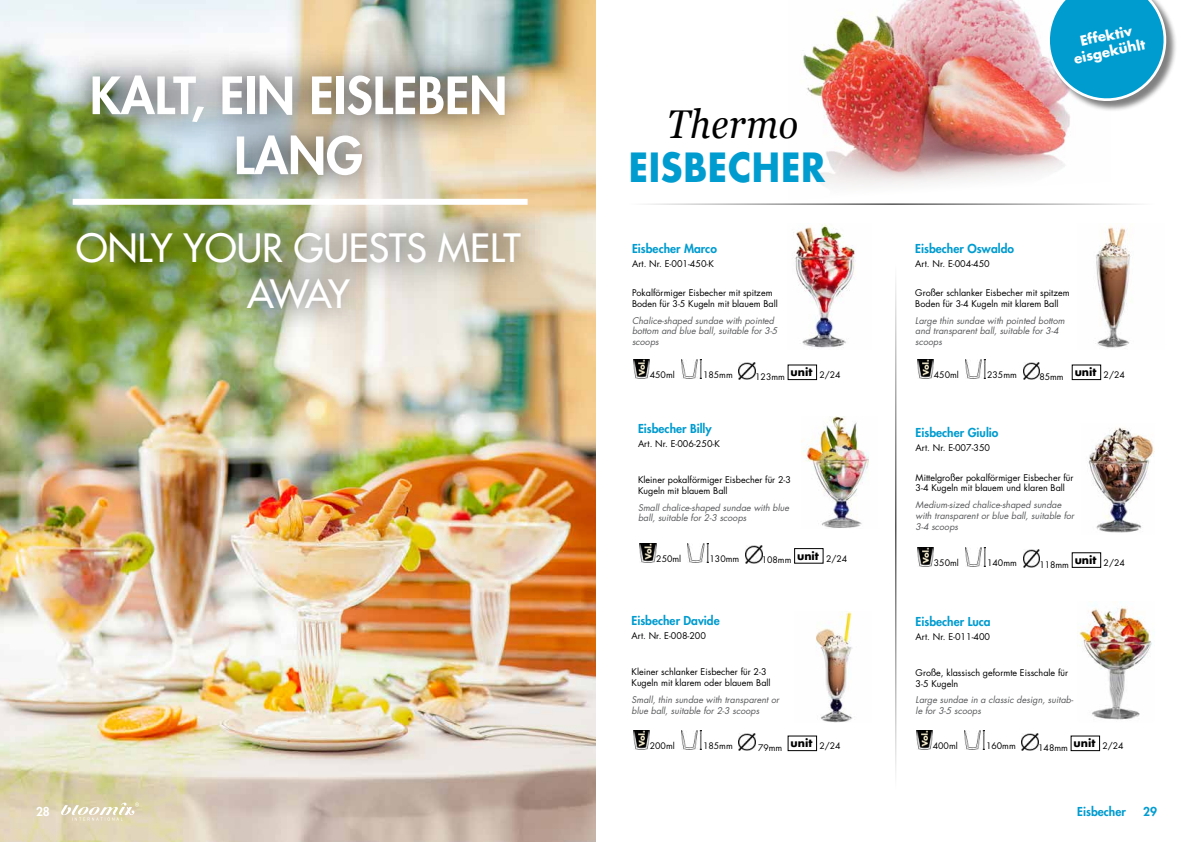
<style>
.page{position:relative;width:1191px;height:842px;background:#fff}
.page>*{position:absolute;margin:0;border:0;box-sizing:border-box;transform-origin:0 0}
.t1{font:800 50px/60px "Futura Std";color:#fff;text-align:center}
.t2{font:italic 40.1px "Georgia";letter-spacing:.02em;color:#000;scale:.9 1}
.t3{font:700 39.2px "Futura Std";letter-spacing:.02em;color:#009cd0;scale:.9 1}
.t4{font:500 38px/45.6px "Futura Std";color:#fff;text-align:center}
.t5{font:700 13.5px/16.2px "Futura Std";color:#fff;text-align:center}
.t6{font:800 12px "Futura Std";color:#009cd0}
.t7{font:800 12px "Futura Std";color:#fff}
.t8{font:9px/10.8px "Futura Std";color:#000}
.t9{font:italic 9px/10.8px "Futura Std";color:#58595b}
.t10{font:8.8px "Futura Std";color:#000}
</style>
<div class="page">
<img style="left:0;top:0;width:595px;height:842px">
<img style="left:47px;top:202px;width:501px;height:136px">
<img style="left:61px;top:45px;width:475px;height:160px">
<div style="left:73px;top:199px;width:454px;height:6px;background:#fff"></div>
<img style="left:788px;top:0;width:323px;height:204px">
<div style="left:1048px;top:0;width:129px;height:112px;background:#000;opacity:.5"></div>
<svg style="left:1040px;top:0;width:133px;height:108px"></svg>
<hr style="left:628px;top:204px;width:527px;height:1px;background:#000">
<hr style="left:895px;top:263px;width:1px;height:526px;background:#000">
<img style="left:794px;top:224px;width:62px;height:125px">
<img style="left:633px;top:360px;width:16px;height:19px">
<img style="left:681px;top:360px;width:20px;height:19px">
<img style="left:739px;top:362px;width:16px;height:18px">
<div style="left:787px;top:364px;width:30px;height:16px;border:1px solid #000"></div>
<img style="left:1095px;top:225px;width:36px;height:123px">
<img style="left:917px;top:360px;width:16px;height:19px">
<img style="left:965px;top:360px;width:20px;height:19px">
<img style="left:1023px;top:362px;width:16px;height:18px">
<div style="left:1071px;top:364px;width:30px;height:16px;border:1px solid #000"></div>
<img style="left:801px;top:417px;width:68px;height:111px">
<img style="left:640px;top:543px;width:16px;height:19px">
<img style="left:687px;top:543px;width:21px;height:19px">
<img style="left:745px;top:546px;width:17px;height:17px">
<div style="left:794px;top:548px;width:29px;height:16px;border:1px solid #000"></div>
<img style="left:1088px;top:427px;width:67px;height:106px">
<img style="left:917px;top:548px;width:16px;height:18px">
<img style="left:965px;top:547px;width:20px;height:19px">
<img style="left:1023px;top:550px;width:16px;height:18px">
<div style="left:1071px;top:552px;width:30px;height:16px;border:1px solid #000"></div>
<img style="left:816px;top:611px;width:36px;height:112px">
<img style="left:633px;top:731px;width:16px;height:19px">
<img style="left:681px;top:731px;width:20px;height:19px">
<img style="left:739px;top:733px;width:16px;height:18px">
<div style="left:787px;top:735px;width:30px;height:16px;border:1px solid #000"></div>
<img style="left:1077px;top:607px;width:75px;height:113px">
<img style="left:916px;top:731px;width:16px;height:19px">
<img style="left:964px;top:731px;width:20px;height:19px">
<img style="left:1022px;top:733px;width:16px;height:18px">
<div style="left:1070px;top:735px;width:30px;height:16px;border:1px solid #000"></div>
<svg style="left:61px;top:802px;width:78px;height:19px"></svg>
<h1 class="t1" style="left:90px;top:66px;width:419px">KALT, EIN EISLEBEN<br>LANG</h1>
<h3 class="t4" style="left:76px;top:226px;width:446px">ONLY YOUR GUESTS MELT<br>AWAY</h3>
<h2 class="t2" style="left:667px;top:99px;width:147px">Thermo</h2>
<h3 class="t3" style="left:628px;top:141px;width:220px">EISBECHER</h3>
<h3 class="t6" style="left:632px;top:241px;width:86px">Eisbecher Marco</h3>
<p class="t8" style="left:632px;top:258px;width:83px">Art. Nr. E-001-450-K</p>
<p class="t8" style="left:632px;top:288px;width:147px">Pokalförmiger Eisbecher mit spitzem<br>Boden für 3-5 Kugeln mit blauem Ball</p>
<p class="t9" style="left:632px;top:315px;width:147px">Chalice-shaped sundae with pointed bottom and blue ball, suitable for 3-5 scoops</p>
<p class="t10" style="left:650px;top:369px;width:26px">450ml</p>
<p class="t10" style="left:703px;top:369px;width:31px">185mm</p>
<p class="t10" style="left:755px;top:371px;width:87px">123mm <sup>unit</sup> 2/24</p>
<h3 class="t6" style="left:638px;top:421px;width:75px">Eisbecher Billy</h3>
<p class="t8" style="left:638px;top:438px;width:83px">Art. Nr. E-006-250-K</p>
<p class="t8" style="left:638px;top:475px;width:154px">Kleiner pokalförmiger Eisbecher für 2-3<br>Kugeln mit blauem Ball</p>
<p class="t9" style="left:638px;top:502px;width:152px">Small chalice-shaped sundae with blue ball, suitable for 2-3 scoops</p>
<p class="t10" style="left:656px;top:553px;width:26px">250ml</p>
<p class="t10" style="left:709px;top:553px;width:31px">130mm</p>
<p class="t10" style="left:761px;top:555px;width:87px">108mm <sup>unit</sup> 2/24</p>
<h3 class="t6" style="left:631px;top:613px;width:90px">Eisbecher Davide</h3>
<p class="t8" style="left:631px;top:631px;width:76px">Art. Nr. E-008-200</p>
<p class="t8" style="left:631px;top:667px;width:141px">Kleiner schlanker Eisbecher für 2-3<br>Kugeln mit klarem oder blauem Ball</p>
<p class="t9" style="left:631px;top:694px;width:149px">Small, thin sundae with transparent or blue ball, suitable for 2-3 scoops</p>
<p class="t10" style="left:650px;top:740px;width:26px">200ml</p>
<p class="t10" style="left:703px;top:740px;width:31px">185mm</p>
<p class="t10" style="left:758px;top:741px;width:84px">79mm <sup>unit</sup> 2/24</p>
<h3 class="t5" style="left:1068px;top:35px;width:74px;rotate:-12deg">Effektiv eisgekühlt</h3>
<h3 class="t6" style="left:915px;top:241px;width:100px">Eisbecher Oswaldo</h3>
<p class="t8" style="left:915px;top:258px;width:76px">Art. Nr. E-004-450</p>
<p class="t8" style="left:915px;top:288px;width:156px">Großer schlanker Eisbecher mit spitzem<br>Boden für 3-4 Kugeln mit klarem Ball</p>
<p class="t9" style="left:915px;top:315px;width:151px">Large thin sundae with pointed bottom and transparent ball, suitable for 3-4 scoops</p>
<p class="t10" style="left:934px;top:369px;width:26px">450ml</p>
<p class="t10" style="left:987px;top:369px;width:31px">235mm</p>
<p class="t10" style="left:1039px;top:370px;width:87px">85mm <sup>unit</sup> 2/24</p>
<h3 class="t6" style="left:915px;top:425px;width:84px">Eisbecher Giulio</h3>
<p class="t8" style="left:915px;top:443px;width:76px">Art. Nr. E-007-350</p>
<p class="t8" style="left:915px;top:472px;width:159px">Mittelgroßer pokalförmiger Eisbecher für<br>3-4 Kugeln mit blauem und klaren Ball</p>
<p class="t9" style="left:915px;top:499px;width:160px">Medium-sized chalice-shaped sundae with transparent or blue ball, suitable for<br>3-4 scoops</p>
<p class="t10" style="left:934px;top:557px;width:26px">350ml</p>
<p class="t10" style="left:987px;top:557px;width:31px">140mm</p>
<p class="t10" style="left:1039px;top:559px;width:87px">118mm <sup>unit</sup> 2/24</p>
<h3 class="t6" style="left:915px;top:614px;width:77px">Eisbecher Luca</h3>
<p class="t8" style="left:915px;top:631px;width:76px">Art. Nr. E-011-400</p>
<p class="t8" style="left:915px;top:667px;width:154px">Große, klassisch geformte Eisschale für<br>3-5 Kugeln</p>
<p class="t9" style="left:915px;top:695px;width:159px">Large sundae in a classic design, suitab&shy;le for 3-5 scoops</p>
<p class="t10" style="left:932px;top:740px;width:26px">400ml</p>
<p class="t10" style="left:986px;top:740px;width:31px">160mm</p>
<p class="t10" style="left:1038px;top:742px;width:87px">148mm <sup>unit</sup> 2/24</p>
<h3 class="t7" style="left:36px;top:804px;width:15px">28</h3>
<h3 class="t6" style="left:1077px;top:804px;width:50px">Eisbecher</h3>
<h3 class="t6" style="left:1143px;top:804px;width:15px">29</h3>
</div>
